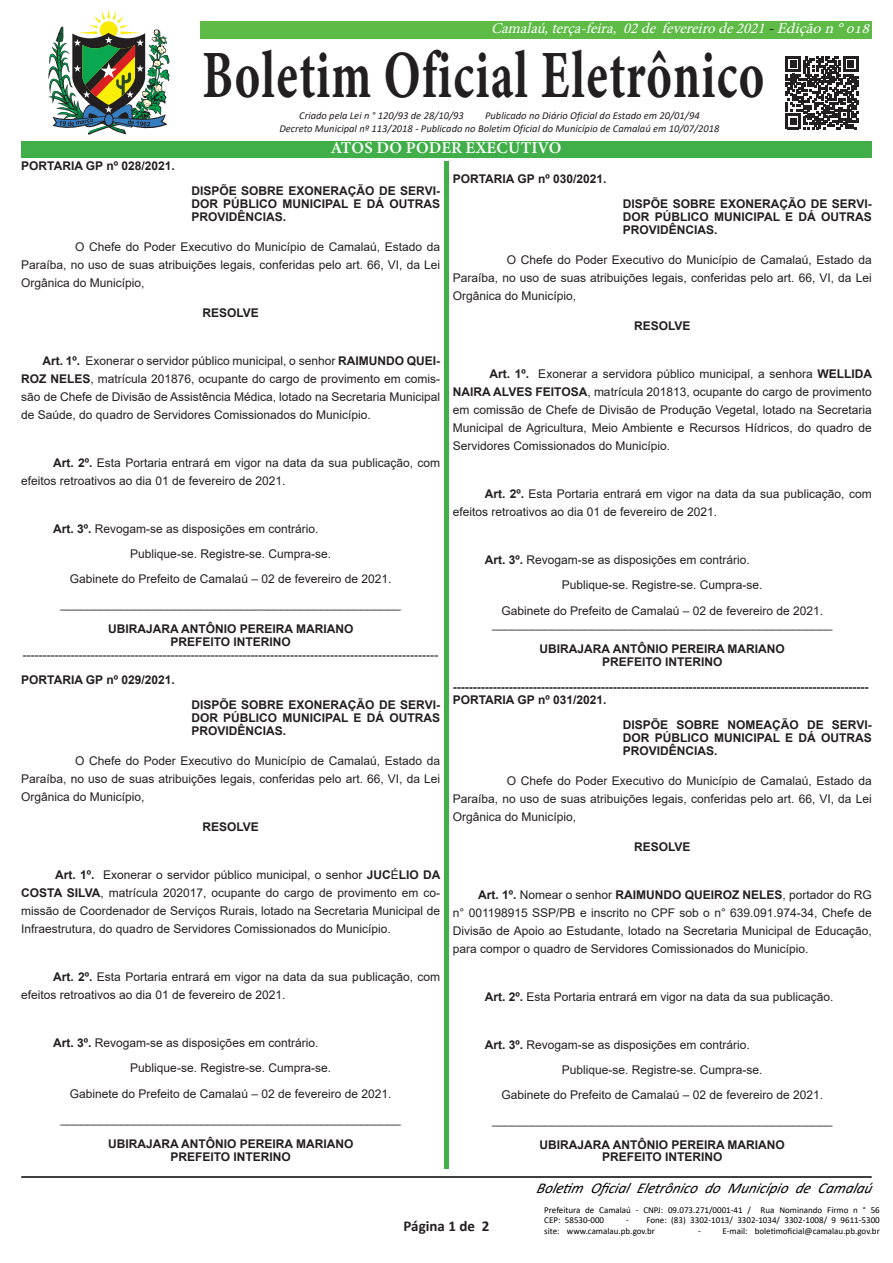
<style>
.page{position:relative;width:893px;height:1263px;background:#fff}
.page>*{position:absolute;margin:0;border:0;box-sizing:border-box;transform-origin:0 0}
.t1{font:67.65px "Minion Variable Concept";letter-spacing:.025em;color:#231f20;scale:.71 1}
.t2{font:16.5px "Minion Variable Concept";letter-spacing:.01em;color:#fff}
.t3{font:italic 15px "Minion Pro";color:#fff}
.t4{font:italic 15px "Calibri";color:#000}
.t5{font:700 15px "Calibri";color:#231f20}
.t6{font:12px/18px "Arial";color:#231f20;text-align:justify}
.t7{font:700 12px/12.9px "Arial";color:#231f20;text-align:justify}
.t8{font:italic 10.5px "Calibri";color:#231f20}
.t9{font:9px/10.5px "Calibri";color:#000}
.s1{color:#000}
.s2{font-weight:700}
</style>
<div class="page">
<div style="left:21px;top:21px;width:851px;height:17px;background:#5dbb46"></div>
<hr style="left:21px;top:1176px;width:851px;height:2px;background:#000">
<div style="left:444px;top:48px;width:5px;height:1121px;background:#40ae49"></div>
<div style="left:19px;top:9px;width:181px;height:132px;background:#fff"></div>
<div style="left:425px;top:40px;width:38px;height:121px;background:#fff"></div>
<svg style="left:48px;top:10px;width:122px;height:125px"></svg>
<svg style="left:104px;top:113px;width:10px;height:14px"></svg>
<div style="left:105px;top:114px;width:8px;height:11px;background:#377dc1;border-radius:50%"></div>
<div style="left:21px;top:141px;width:851px;height:16px;background:#40ae49"></div>
<svg style="left:786px;top:56px;width:72px;height:73px"></svg>
<p class="t3" style="left:491px;top:18px;width:385px">Camalaú,terça-feira, 02de fevereirode2021<span class="s1">-</span>Ediçãon°018</p>
<p class="t7" style="left:21px;top:160px;width:155px">PORTARIA GP nº 028/2021.</p>
<p class="t1" style="left:202px;top:28px;width:793px">Boletim Oficial Eletrônico</p>
<p class="t8" style="left:299px;top:108px;width:166px">Criado pela Lei n ° 120/93 de 28/10/93</p>
<p class="t8" style="left:485px;top:108px;width:216px">Publicado no Diário Oficial do Estado em 20/01/94</p>
<p class="t8" style="left:279px;top:121px;width:442px">Decreto Municipal nº 113/2018 - Publicado no Boletim Oficial do Município de Camalaú em 10/07/2018</p>
<p class="t2" style="left:332px;top:136px;width:231px">ATOS DO PODER EXECUTIVO</p>
<p class="t7" style="left:191px;top:185px;width:250px">DISPÕE SOBRE EXONERAÇÃO DE SERVI-DOR PÚBLICO MUNICIPAL E DÁ OUTRAS PROVIDÊNCIAS.</p>
<p class="t6" style="left:21px;top:238px;width:420px;text-indent:54px">O Chefe do Poder Executivo do Município de Camalaú, Estado da Paraíba, no uso de suas atribuições legais, conferidas pelo art. 66, VI, da Lei Orgânica do Município,</p>
<p class="t7" style="left:202px;top:307px;width:58px">RESOLVE</p>
<p class="t6" style="left:21px;top:352px;width:420px;text-indent:21px"><span class="s2">Art. 1º.</span> Exonerar o servidor público municipal, o senhor <span class="s2">RAIMUNDO QUEI-ROZ NELES</span>, matrícula 201876, ocupante do cargo de provimento em comis&shy;são de Chefe de Divisão de Assistência Médica, lotado na Secretaria Municipal de Saúde, do quadro de Servidores Comissionados do Município.</p>
<p class="t6" style="left:21px;top:454px;width:420px;text-indent:32px"><span class="s2">Art. 2º.</span> Esta Portaria entrará em vigor na data da sua publicação, com efeitos retroativos ao dia 01 de fevereiro de 2021.</p>
<p class="t6" style="left:53px;top:520px;width:267px"><span class="s2">Art. 3º.</span> Revogam-se as disposições em contrário.</p>
<p class="t6" style="left:130px;top:545px;width:202px">Publique-se. Registre-se. Cumpra-se.</p>
<p class="t6" style="left:70px;top:570px;width:323px">Gabinete do Prefeito de Camalaú – 02 de fevereiro de 2021.</p>
<p class="t6" style="left:60px;top:595px;width:342px">___________________________________________________</p>
<p class="t6" style="left:23px;top:622px;width:417px;line-height:12.9px;text-align:center"><span class="s2">UBIRAJARA ANTÔNIO PEREIRA MARIANO<br>PREFEITO INTERINO </span>--------------------------------------------------------------------------------------------------------</p>
<p class="t7" style="left:21px;top:673px;width:155px">PORTARIA GP nº 029/2021.</p>
<p class="t7" style="left:191px;top:698px;width:250px">DISPÕE SOBRE EXONERAÇÃO DE SERVI-DOR PÚBLICO MUNICIPAL E DÁ OUTRAS PROVIDÊNCIAS.</p>
<p class="t6" style="left:21px;top:751px;width:420px;text-indent:54px">O Chefe do Poder Executivo do Município de Camalaú, Estado da Paraíba, no uso de suas atribuições legais, conferidas pelo art. 66, VI, da Lei Orgânica do Município,</p>
<p class="t7" style="left:202px;top:820px;width:58px">RESOLVE</p>
<p class="t6" style="left:21px;top:865px;width:421px;text-indent:34px"><span class="s2">Art. 1º.</span> Exonerar o servidor público municipal, o senhor <span class="s2">JUC</span>É<span class="s2">LIO DA COSTA SILVA</span>, matrícula 202017, ocupante do cargo de provimento em co&shy;missão de Coordenador de Serviços Rurais, lotado na Secretaria Municipal de Infraestrutura, do quadro de Servidores Comissionados do Município.</p>
<p class="t6" style="left:21px;top:967px;width:420px;text-indent:32px"><span class="s2">Art. 2º.</span> Esta Portaria entrará em vigor na data da sua publicação, com efeitos retroativos ao dia 01 de fevereiro de 2021.</p>
<p class="t6" style="left:53px;top:1033px;width:267px"><span class="s2">Art. 3º.</span> Revogam-se as disposições em contrário.</p>
<p class="t6" style="left:70px;top:1054px;width:323px;line-height:26px;text-align:center">Publique-se. Registre-se. Cumpra-se.<br>Gabinete do Prefeito de Camalaú – 02 de fevereiro de 2021.</p>
<p class="t6" style="left:60px;top:1109px;width:342px">___________________________________________________</p>
<p class="t7" style="left:108px;top:1137px;width:247px;text-align:center">UBIRAJARA ANTÔNIO PEREIRA MARIANO<br>PREFEITO INTERINO</p>
<p class="t7" style="left:453px;top:173px;width:155px">PORTARIA GP nº 030/2021.</p>
<p class="t7" style="left:623px;top:198px;width:250px">DISPÕE SOBRE EXONERAÇÃO DE SERVI-DOR PÚBLICO MUNICIPAL E DÁ OUTRAS PROVIDÊNCIAS.</p>
<p class="t6" style="left:453px;top:251px;width:420px;text-indent:54px">O Chefe do Poder Executivo do Município de Camalaú, Estado da Paraíba, no uso de suas atribuições legais, conferidas pelo art. 66, VI, da Lei Orgânica do Município,</p>
<p class="t7" style="left:634px;top:320px;width:58px">RESOLVE</p>
<p class="t6" style="left:453px;top:365px;width:421px;text-indent:37px"><span class="s2">Art. 1º.</span> Exonerar a servidora público municipal, a senhora <span class="s2">WELLIDA NAIRA ALVES FEITOSA</span>, matrícula 201813, ocupante do cargo de provimento em comissão de Chefe de Divisão de Produção Vegetal, lotado na Secretaria Municipal de Agricultura, Meio Ambiente e Recursos Hídricos, do quadro de Servidores Comissionados do Município.</p>
<p class="t6" style="left:453px;top:485px;width:420px;text-indent:32px"><span class="s2">Art. 2º.</span> Esta Portaria entrará em vigor na data da sua publicação, com efeitos retroativos ao dia 01 de fevereiro de 2021.</p>
<p class="t6" style="left:485px;top:551px;width:267px"><span class="s2">Art. 3º.</span> Revogam-se as disposições em contrário.</p>
<p class="t6" style="left:501px;top:572px;width:323px;line-height:26px;text-align:center">Publique-se. Registre-se. Cumpra-se.<br>Gabinete do Prefeito de Camalaú – 02 de fevereiro de 2021.</p>
<p class="t6" style="left:492px;top:615px;width:342px">___________________________________________________</p>
<p class="t7" style="left:540px;top:642px;width:247px;text-align:center">UBIRAJARA ANTÔNIO PEREIRA MARIANO<br>PREFEITO INTERINO</p>
<p class="t7" style="left:453px;top:680px;width:417px">--------------------------------------------------------------------------------------------------------<br>PORTARIA GP nº 031/2021.</p>
<p class="t7" style="left:623px;top:718px;width:250px">DISPÕE SOBRE NOMEAÇÃO DE SERVI-DOR PÚBLICO MUNICIPAL E DÁ OUTRAS PROVIDÊNCIAS.</p>
<p class="t6" style="left:453px;top:771px;width:420px;text-indent:54px">O Chefe do Poder Executivo do Município de Camalaú, Estado da Paraíba, no uso de suas atribuições legais, conferidas pelo art. 66, VI, da Lei Orgânica do Município,</p>
<p class="t7" style="left:634px;top:840px;width:58px">RESOLVE</p>
<p class="t6" style="left:453px;top:885px;width:420px;text-indent:25px"><span class="s2">Art. 1º.</span> Nomear o senhor <span class="s2">RAIMUNDO QUEIROZ NELES</span>, portador do RG n° 001198915 SSP/PB e inscrito no CPF sob o n° 639.091.974-34, Chefe de Divisão de Apoio ao Estudante, lotado na Secretaria Municipal de Educação, para compor o quadro de Servidores Comissionados do Município.</p>
<p class="t6" style="left:485px;top:987px;width:350px"><span class="s2">Art. 2º.</span> Esta Portaria entrará em vigor na data da sua publicação.</p>
<p class="t6" style="left:485px;top:1035px;width:267px"><span class="s2">Art. 3º.</span> Revogam-se as disposições em contrário.</p>
<p class="t6" style="left:562px;top:1060px;width:202px">Publique-se. Registre-se. Cumpra-se.</p>
<p class="t6" style="left:501px;top:1085px;width:323px">Gabinete do Prefeito de Camalaú – 02 de fevereiro de 2021.</p>
<p class="t6" style="left:492px;top:1110px;width:342px">___________________________________________________</p>
<p class="t7" style="left:540px;top:1138px;width:247px;text-align:center">UBIRAJARA ANTÔNIO PEREIRA MARIANO<br>PREFEITO INTERINO</p>
<p class="t4" style="left:536px;top:1178px;width:342px">Boletim Oficial Eletrônico do Município de Camalaú</p>
<p class="t5" style="left:404px;top:1215px;width:87px">Página 1 de 2</p>
<p class="t9" style="left:544px;top:1204px;width:337px">Prefeitura de Camalaú - CNPJ: 09.073.271/0001-41 / Rua Nominando Firmo n ° 56<br>CEP: 58530-000</p>
<p class="t9" style="left:544px;top:1214px;width:337px;text-indent:82px">- Fone: (83) 3302-1013/ 3302-1034/ 3302-1008/ 9 9611-5300 site: www.camalau.pb.gov.br</p>
<p class="t9" style="left:698px;top:1225px;width:183px">- E-mail: boletimoficial@camalau.pb.gov.br</p>
</div>
